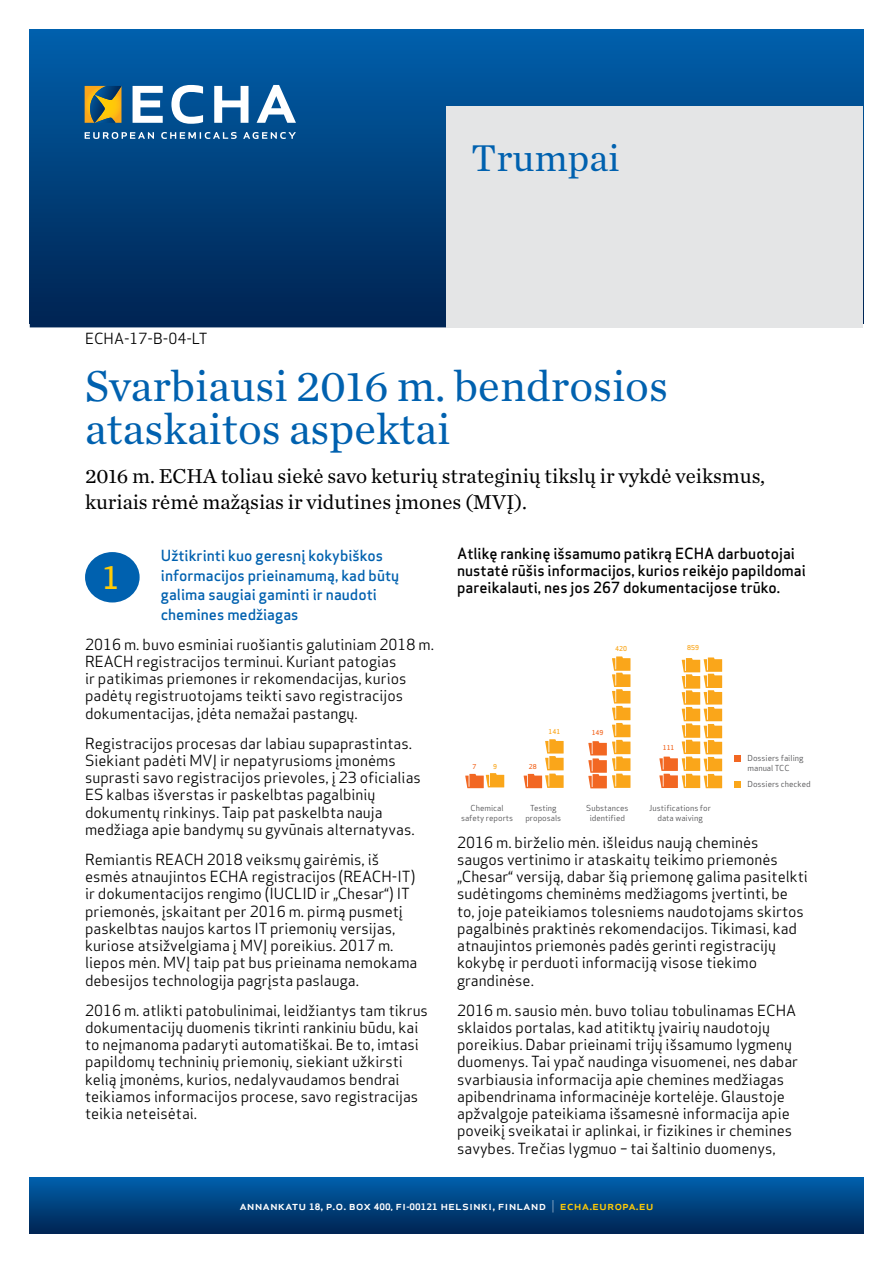
<style>
.page{position:relative;width:893px;height:1263px;background:#fff}
.page>*{position:absolute;margin:0;border:0;box-sizing:border-box;transform-origin:0 0}
.t1{font:45px/43.5px "Chronicle Text G1";color:#0061af}
.t2{font:39px "Chronicle Text G1";color:#0061af}
.t3{font:500 30px "Apex Sans";color:#ffcb05}
.t4{font:21px/25.5px "Chronicle Text G1";color:#000}
.t5{font:15px/17.2px "Apex Sans";color:#000}
.t6{font:500 15px/17.2px "Apex Sans";color:#000}
.t7{font:500 15px/19.5px "Apex Sans";color:#0061af}
.t8{font:500 12.15px "Apex Sans";color:#fff;scale:1.08 1}
.t9{font:8.1px/9.8px "Apex Sans";color:#4d4d4f;text-align:center}
.t10{font:500 6.6px "Apex Sans";color:#faa61a}
.t11{font:500 6.6px "Apex Sans";color:#f26722}
.s1{font-weight:700;font-size:8.7px}
.s2{font-weight:700;font-size:8.25px}
.s3{font-weight:300}
.s4{color:#ffcb05}
</style>
<div class="page">
<svg style="left:30px;top:1178px;width:833px;height:55px;background:#00417e"></svg>
<div style="left:30px;top:30px;width:833px;height:293px;background:linear-gradient(to bottom,#0060ab,#002351)"></div>
<div style="left:446px;top:106px;width:417px;height:221px;background:#e4e5e6"></div>
<svg style="left:85px;top:132px;width:211px;height:7px"></svg>
<svg style="left:133px;top:85px;width:163px;height:39px"></svg>
<svg style="left:85px;top:86px;width:36px;height:37px"></svg>
<svg style="left:465px;top:773px;width:39px;height:15px"></svg>
<div style="left:734px;top:755px;width:7px;height:7px;background:#f26722"></div>
<div style="left:734px;top:781px;width:7px;height:7px;background:#faa61a"></div>
<svg style="left:524px;top:739px;width:40px;height:49px"></svg>
<svg style="left:588px;top:656px;width:42px;height:132px"></svg>
<svg style="left:659px;top:657px;width:63px;height:131px"></svg>
<div style="left:85px;top:552px;width:55px;height:50px;background:#0061af;border-radius:50%"></div>
<p class="t5" style="left:85px;top:329px;width:124px">ECHA-17-B-04-LT</p>
<h2 class="t2" style="left:471px;top:128px;width:150px">Trumpai</h2>
<h1 class="t1" style="left:85px;top:361px;width:584px">Svarbiausi 2016 m. bendrosios ataskaitos aspektai</h1>
<h3 class="t4" style="left:85px;top:462px;width:681px">2016 m. ECHA toliau siekė savo keturių strateginių tikslų ir vykdė veiksmus, kuriais rėmė mažąsias ir vidutines įmones (MVĮ).</h3>
<p class="t7" style="left:161px;top:544px;width:240px">Užtikrinti kuo geresnį kokybiškos informacijos prieinamumą, kad būtų galima saugiai gaminti ir naudoti chemines medžiagas</p>
<p class="t5" style="left:85px;top:634px;width:351px">2016 m. buvo esminiai ruošiantis galutiniam 2018 m.<br>REACH registracijos terminui. Kuriant patogias<br>ir patikimas priemones ir rekomendacijas, kurios padėtų registruotojams teikti savo registracijos dokumentacijas, įdėta nemažai pastangų.</p>
<p class="t5" style="left:85px;top:733px;width:337px">Registracijos procesas dar labiau supaprastintas.<br>Siekiant padėti MVĮ ir nepatyrusioms įmonėms suprasti savo registracijos prievoles, į 23 oficialias ES kalbas išverstas ir paskelbtas pagalbinių dokumentų rinkinys. Taip pat paskelbta nauja medžiaga apie bandymų su gyvūnais alternatyvas.</p>
<p class="t5" style="left:85px;top:849px;width:334px">Remiantis REACH 2018 veiksmų gairėmis, iš esmės atnaujintos ECHA registracijos (REACH-IT) ir dokumentacijos rengimo (IUCLID ir „Chesar“) IT priemonės, įskaitant per 2016 m. pirmą pusmetį paskelbtas naujos kartos IT priemonių versijas, kuriose atsižvelgiama į MVĮ poreikius. 2017 m. liepos mėn. MVĮ taip pat bus prieinama nemokama debesijos technologija pagrįsta paslauga.</p>
<p class="t5" style="left:85px;top:1000px;width:344px">2016 m. atlikti patobulinimai, leidžiantys tam tikrus dokumentacijų duomenis tikrinti rankiniu būdu, kai to neįmanoma padaryti automatiškai. Be to, imtasi papildomų techninių priemonių, siekiant užkirsti kelią įmonėms, kurios, nedalyvaudamos bendrai teikiamos informacijos procese, savo registracijas teikia neteisėtai.</p>
<h3 class="t3" style="left:102px;top:551px;width:19px">1</h3>
<p class="t6" style="left:457px;top:543px;width:350px">Atlikę rankinę išsamumo patikrą ECHA darbuotojai nustatė rūšis informacijos, kurios reikėjo papildomai pareikalauti, nes jos 267 dokumentacijose trūko.</p>
<p class="t10" style="left:615px;top:643px;width:13px">420</p>
<p class="t11" style="left:472px;top:760px;width:5px">7</p>
<p class="t10" style="left:493px;top:760px;width:5px">9</p>
<p class="t11" style="left:529px;top:761px;width:9px">28</p>
<p class="t10" style="left:548px;top:726px;width:13px">141</p>
<p class="t11" style="left:592px;top:726px;width:13px">149</p>
<p class="t10" style="left:687px;top:642px;width:13px">859</p>
<p class="t11" style="left:663px;top:742px;width:13px">111</p>
<p class="t9" style="left:461px;top:802px;width:54px">Chemical safety reports</p>
<p class="t9" style="left:525px;top:803px;width:37px">Testing proposals</p>
<p class="t9" style="left:586px;top:802px;width:44px">Substances identified</p>
<p class="t9" style="left:649px;top:802px;width:63px">Justifications for data waiving</p>
<p class="t9" style="left:747px;top:753px;width:58px;text-align:left">Dossiers failing manual TCC</p>
<p class="t9" style="left:747px;top:779px;width:65px">Dossiers checked</p>
<p class="t5" style="left:457px;top:832px;width:352px">2016 m. birželio mėn. išleidus naują cheminės saugos vertinimo ir ataskaitų teikimo priemonės „Chesar“ versiją, dabar šią priemonę galima pasitelkti sudėtingoms cheminėms medžiagoms įvertinti, be to, joje pateikiamos tolesniems naudotojams skirtos pagalbinės praktinės rekomendacijos. Tikimasi, kad atnaujintos priemonės padės gerinti registracijų kokybę ir perduoti informaciją visose tiekimo grandinėse.</p>
<p class="t5" style="left:457px;top:1000px;width:342px">2016 m. sausio mėn. buvo toliau tobulinamas ECHA sklaidos portalas, kad atitiktų įvairių naudotojų poreikius. Dabar prieinami trijų išsamumo lygmenų duomenys. Tai ypač naudinga visuomenei, nes dabar svarbiausia informacija apie chemines medžiagas apibendrinama informacinėje kortelėje. Glaustoje apžvalgoje pateikiama išsamesnė informacija apie poveikį sveikatai ir aplinkai, ir fizikines ir chemines savybes. Trečias lygmuo – tai šaltinio duomenys,</p>
<p class="t8" style="left:239px;top:1195px;width:385px">annankatu <span class="s1">18</span>, p.o. box <span class="s1">400,</span> fi<span class="s2">-</span><span class="s1">00121</span> helsinki, finland <span class="s3">|</span> <span class="s4">echa.europa.eu</span></p>
</div>
